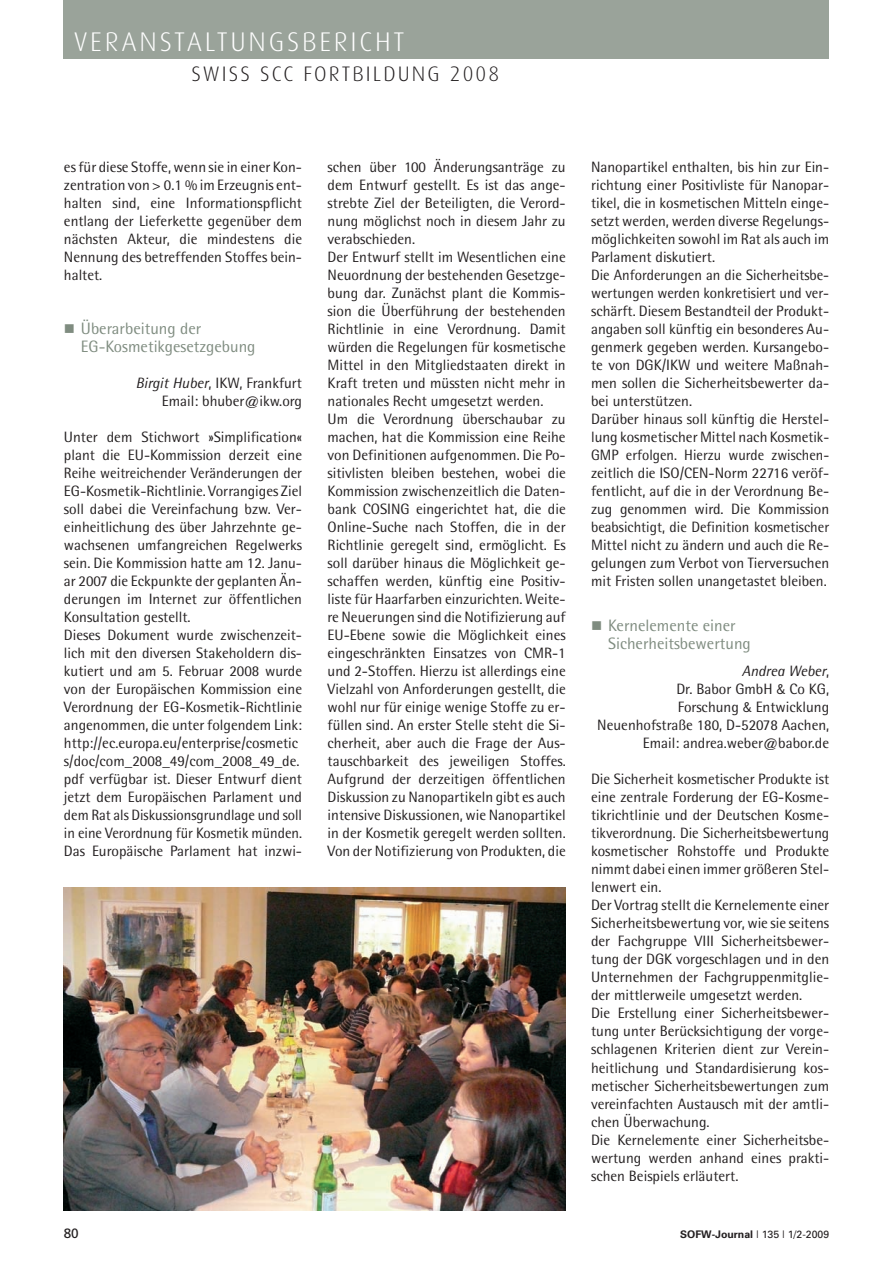
<style>
.page{position:relative;width:893px;height:1263px;background:#fff}
.page>*{position:absolute;margin:0;border:0;box-sizing:border-box;transform-origin:0 0}
.t1{font:300 27px "Dax";letter-spacing:.1em;color:#fff}
.t2{font:300 21px "Dax";letter-spacing:.1em;color:#231f20}
.t3{font:16.5px/18px "Rotis Semi Sans";color:#7f8c80}
.t4{font:15px/18px "Rotis Semi Sans";color:#231f20}
.t5{font:13.5px "Frutiger";color:#231f20}
.t6{font:10.5px "Univers";color:#231f20}
.s1{font-style:italic}
.s2{font-family:"Trade Gothic";font-size:13.5px}
.s3{font-weight:700}
</style>
<div class="page">
<div style="left:64px;top:0;width:765px;height:58px;background:#9aa39a"></div>
<img style="left:64px;top:887px;width:502px;height:323px">
<h1 class="t1" style="left:74px;top:32px;width:332px">VERANSTALTUNGSBERICHT</h1>
<h2 class="t2" style="left:191px;top:66px;width:309px">SWISS SCC FORTBILDUNG 2008</h2>
<p class="t4" style="left:64px;top:160px;width:240px;text-align:justify">es für diese Stoffe, wenn sie in einer Kon&shy;zentration von &gt; 0.1 % im Erzeugnis ent&shy;halten sind, eine Informationspflicht entlang der Lieferkette gegenüber dem nächsten Akteur, die mindestens die Nennung des betreffenden Stoffes bein&shy;haltet.</p>
<p class="t3" style="left:81px;top:321px;width:176px">Überarbeitung der<br>EG-Kosmetikgesetzgebung</p>
<p class="t4" style="left:136px;top:376px;width:168px;text-align:right"><span class="s1">Birgit Huber</span>, IKW, Frankfurt<br>Email: bhuber@ikw.org</p>
<p class="t4" style="left:64px;top:430px;width:240px">Unter dem Stichwort »Simplification« plant die EU-Kommission derzeit eine Reihe weitreichender Veränderungen der EG-Kosmetik-Richtlinie. Vorrangiges Ziel soll dabei die Vereinfachung bzw. Ver&shy;einheitlichung des über Jahrzehnte ge&shy;wachsenen umfangreichen Regelwerks sein. Die Kommission hatte am 12. Janu&shy;ar 2007 die Eckpunkte der geplanten Än&shy;derungen im Internet zur öffentlichen Konsultation gestellt.<br>Dieses Dokument wurde zwischenzeit&shy;lich mit den diversen Stakeholdern dis&shy;kutiert und am 5. Februar 2008 wurde von der Europäischen Kommission eine Verordnung der EG-Kosmetik-Richtlinie angenommen, die unter folgendem Link: http://ec.europa.eu/enterprise/cosmetic s/doc/com_2008_49/com_2008_49_de. pdf verfügbar ist. Dieser Entwurf dient jetzt dem Europäischen Parlament und dem Rat als Diskussionsgrundlage und soll in eine Verordnung für Kosmetik münden.<br>Das Europäische Parlament hat inzwi-</p>
<p class="t4" style="left:328px;top:160px;width:240px">schen über 100 Änderungsanträge zu dem Entwurf gestellt. Es ist das ange&shy;strebte Ziel der Beteiligten, die Verord&shy;nung möglichst noch in diesem Jahr zu verabschieden.<br>Der Entwurf stellt im Wesentlichen eine Neuordnung der bestehenden Gesetzge&shy;bung dar. Zunächst plant die Kommis&shy;sion die Überführung der bestehenden Richtlinie in eine Verordnung. Damit würden die Regelungen für kosmetische Mittel in den Mitgliedstaaten direkt in Kraft treten und müssten nicht mehr in nationales Recht umgesetzt werden.<br>Um die Verordnung überschaubar zu machen, hat die Kommission eine Reihe von Definitionen aufgenommen. Die Po&shy;sitivlisten bleiben bestehen, wobei die Kommission zwischenzeitlich die Daten&shy;bank COSING eingerichtet hat, die die Online-Suche nach Stoffen, die in der Richtlinie geregelt sind, ermöglicht. Es soll darüber hinaus die Möglichkeit ge&shy;schaffen werden, künftig eine Positiv&shy;liste für Haarfarben einzurichten. Weite&shy;re Neuerungen sind die Notifizierung auf EU-Ebene sowie die Möglichkeit eines eingeschränkten Einsatzes von CMR-1 und 2-Stoffen. Hierzu ist allerdings eine Vielzahl von Anforderungen gestellt, die wohl nur für einige wenige Stoffe zu er&shy;füllen sind. An erster Stelle steht die Si&shy;cherheit, aber auch die Frage der Aus&shy;tauschbarkeit des jeweiligen Stoffes.<br>Aufgrund der derzeitigen öffentlichen Diskussion zu Nanopartikeln gibt es auch intensive Diskussionen, wie Nanopartikel in der Kosmetik geregelt werden sollten.<br>Von der Notifizierung von Produkten, die</p>
<p class="t4" style="left:591px;top:160px;width:240px">Nanopartikel enthalten, bis hin zur Ein&shy;richtung einer Positivliste für Nanopar&shy;tikel, die in kosmetischen Mitteln einge&shy;setzt werden, werden diverse Regelungs&shy;möglichkeiten sowohl im Rat als auch im Parlament diskutiert.<br>Die Anforderungen an die Sicherheitsbe&shy;wertungen werden konkretisiert und ver&shy;schärft. Diesem Bestandteil der Produkt&shy;angaben soll künftig ein besonderes Au&shy;genmerk gegeben werden. Kursangebo&shy;te von DGK/IKW und weitere Maßnah&shy;men sollen die Sicherheitsbewerter da&shy;bei unterstützen.<br>Darüber hinaus soll künftig die Herstel&shy;lung kosmetischer Mittel nach Kosmetik-GMP erfolgen. Hierzu wurde zwischen&shy;zeitlich die ISO/CEN-Norm 22716 veröf&shy;fentlicht, auf die in der Verordnung Be&shy;zug genommen wird. Die Kommission beabsichtigt, die Definition kosmetischer Mittel nicht zu ändern und auch die Re&shy;gelungen zum Verbot von Tierversuchen mit Fristen sollen unangetastet bleiben.</p>
<p class="t3" style="left:608px;top:618px;width:144px">Kernelemente einer<br>Sicherheitsbewertung</p>
<p class="t4" style="left:597px;top:664px;width:233px;text-align:right"><span class="s1">Andrea Weber</span>,<br>Dr. Babor GmbH <span class="s2">&amp;</span> Co KG,<br>Forschung <span class="s2">&amp;</span> Entwicklung<br>Neuenhofstraße 180, D-52078 Aachen,<br>Email: andrea.weber@babor.de</p>
<p class="t4" style="left:591px;top:772px;width:240px">Die Sicherheit kosmetischer Produkte ist eine zentrale Forderung der EG-Kosme&shy;tikrichtlinie und der Deutschen Kosme&shy;tikverordnung. Die Sicherheitsbewertung kosmetischer Rohstoffe und Produkte nimmt dabei einen immer größeren Stel&shy;lenwert ein.<br>Der Vortrag stellt die Kernelemente einer Sicherheitsbewertung vor, wie sie seitens der Fachgruppe VIII Sicherheitsbewer&shy;tung der DGK vorgeschlagen und in den Unternehmen der Fachgruppenmitglie&shy;der mittlerweile umgesetzt werden.<br>Die Erstellung einer Sicherheitsbewer&shy;tung unter Berücksichtigung der vorge&shy;schlagenen Kriterien dient zur Verein&shy;heitlichung und Standardisierung kos&shy;metischer Sicherheitsbewertungen zum vereinfachten Austausch mit der amtli&shy;chen Überwachung.<br>Die Kernelemente einer Sicherheitsbe&shy;wertung werden anhand eines prakti&shy;schen Beispiels erläutert.</p>
<p class="t5" style="left:64px;top:1227px;width:17px">80</p>
<p class="t6" style="left:680px;top:1230px;width:151px"><span class="s3">SOFW-Journal</span> | 135 | 1/2-2009</p>
</div>
